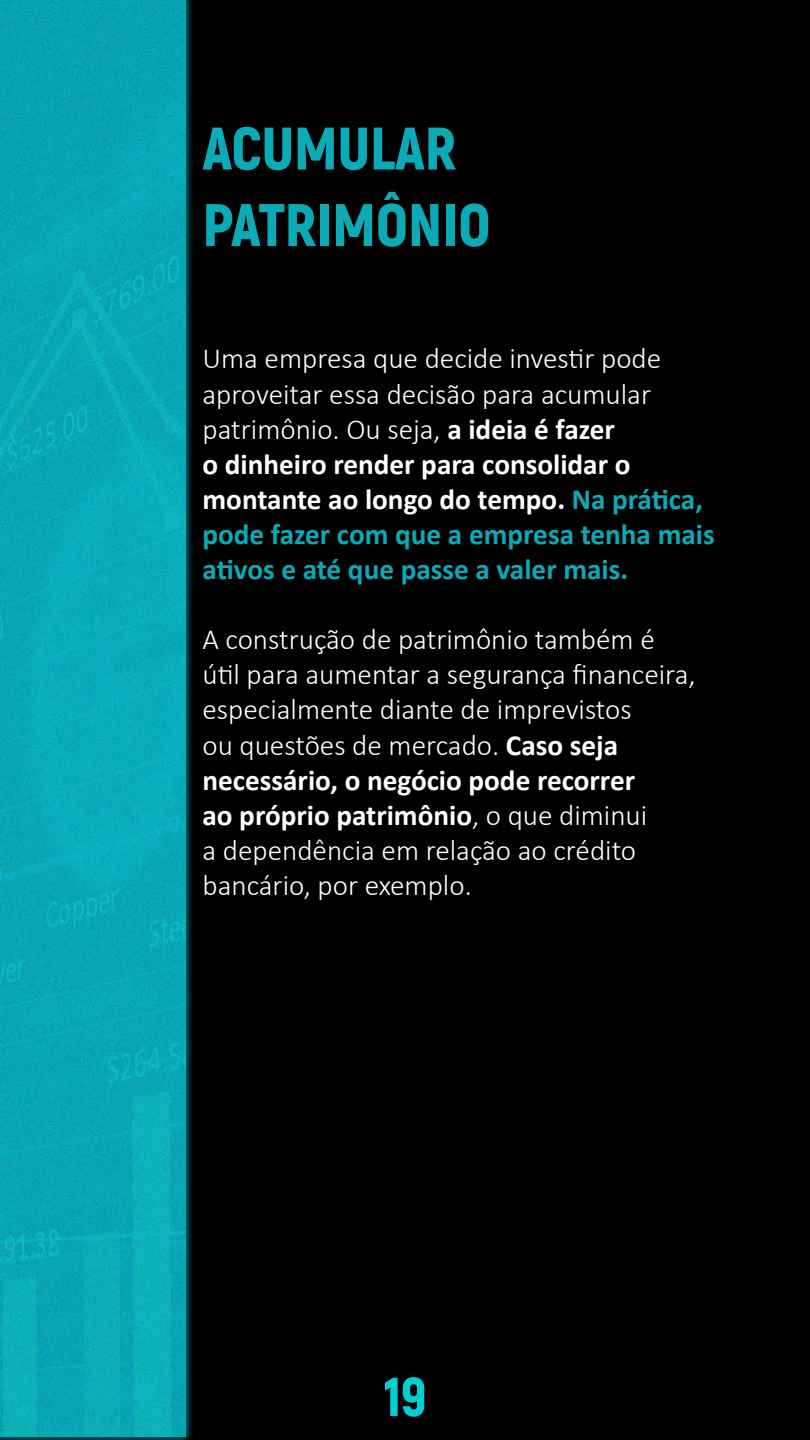
<style>
.page{position:relative;width:810px;height:1440px;background:#fff}
.page>*{position:absolute;margin:0;border:0;box-sizing:border-box;transform-origin:0 0}
.t1{font:900 60px/76.5px "Akrobat";color:#0baab7}
.t2{font:900 54.75px "Akrobat";color:#00ced3}
.t3{font:300 29.25px/35.1px "Calibri";color:#fff}
.s1{font-weight:700}
.s2{font-weight:700;color:#0baab7}
</style>
<div class="page">
<img style="left:0;top:0;width:810px;height:1440px">
<h1 class="t1" style="left:202px;top:110px;width:289px">ACUMULAR<br>PATRIMÔNIO</h1>
<p class="t3" style="left:202px;top:341px;width:514px">Uma empresa que decide investir pode aproveitar essa decisão para acumular patrimônio. Ou seja, <span class="s1">a ideia é fazer<br>o dinheiro render para consolidar o montante ao longo do tempo.</span> <span class="s2">Na prática, pode fazer com que a empresa tenha mais ativos e até que passe a valer mais.</span></p>
<p class="t3" style="left:202px;top:622px;width:495px">A construção de patrimônio também é útil para aumentar a segurança financeira, especialmente diante de imprevistos<br>ou questões de mercado. <span class="s1">Caso seja necessário, o negócio pode recorrer<br>ao próprio patrimônio</span>, o que diminui<br>a dependência em relação ao crédito bancário, por exemplo.</p>
<h2 class="t2" style="left:384px;top:1361px;width:44px">19</h2>
</div>
